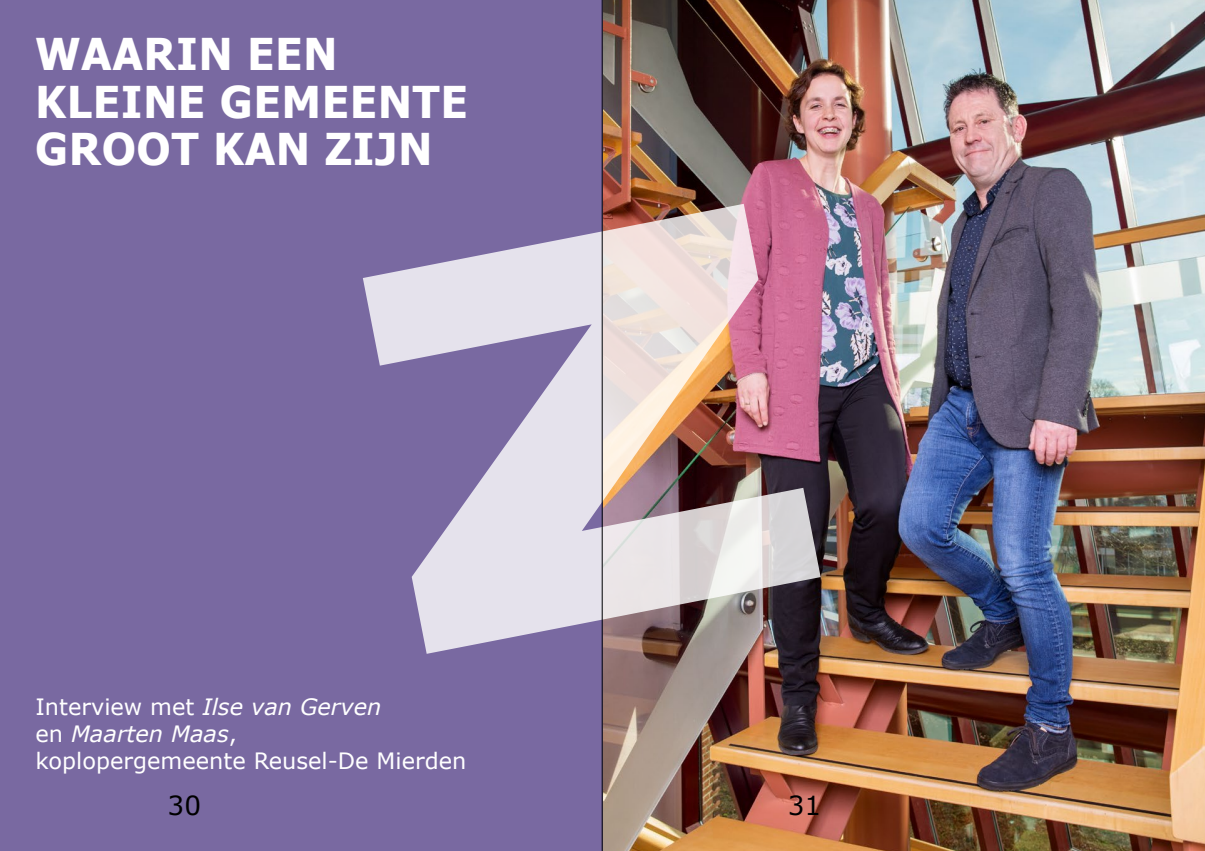
<style>
.page{position:relative;width:1205px;height:851px;background:#fff}
.page>*{position:absolute;margin:0;border:0;box-sizing:border-box;transform-origin:0 0}
.Kop_2_-_Interviewtit{font:700 43.75px/47.5px "Tahoma";letter-spacing:.025em;color:#fff}
.t1{font:26.25px "Verdana";color:#000}
.Kop_3_-_Interview_on{font:italic 22.5px "Verdana";color:#fff}
.Kop_3_-_Interview_on-2{font:22.5px "Verdana";color:#fff}
.s1{font-style:normal}
</style>
<div class="page">
<div style="left:0;top:0;width:613px;height:850px;background:#7969a1"></div>
<img style="left:603px;top:0;width:602px;height:850px">
<svg style="left:363px;top:204px;width:457px;height:449px"></svg>
<hr style="left:602px;top:0;width:1px;height:850px;background:#000">
<h2 class="Kop_2_-_Interviewtit" style="left:36px;top:28px;width:434px">WAARIN EEN<br>KLEINE GEMEENTE<br>GROOT KAN ZIJN</h2>
<h3 class="Kop_3_-_Interview_on" style="left:35px;top:692px;width:347px"><span class="s1">Interview met</span> Ilse van Gerven</h3>
<h3 class="Kop_3_-_Interview_on" style="left:35px;top:719px;width:203px"><span class="s1">en</span> Maarten Maas<span class="s1">,</span></h3>
<h3 class="Kop_3_-_Interview_on-2" style="left:35px;top:746px;width:432px">koplopergemeente Reusel-De Mierden</h3>
<p class="t1" style="left:168px;top:788px;width:35px">30</p>
<p class="t1" style="left:788px;top:788px;width:35px">31</p>
</div>
